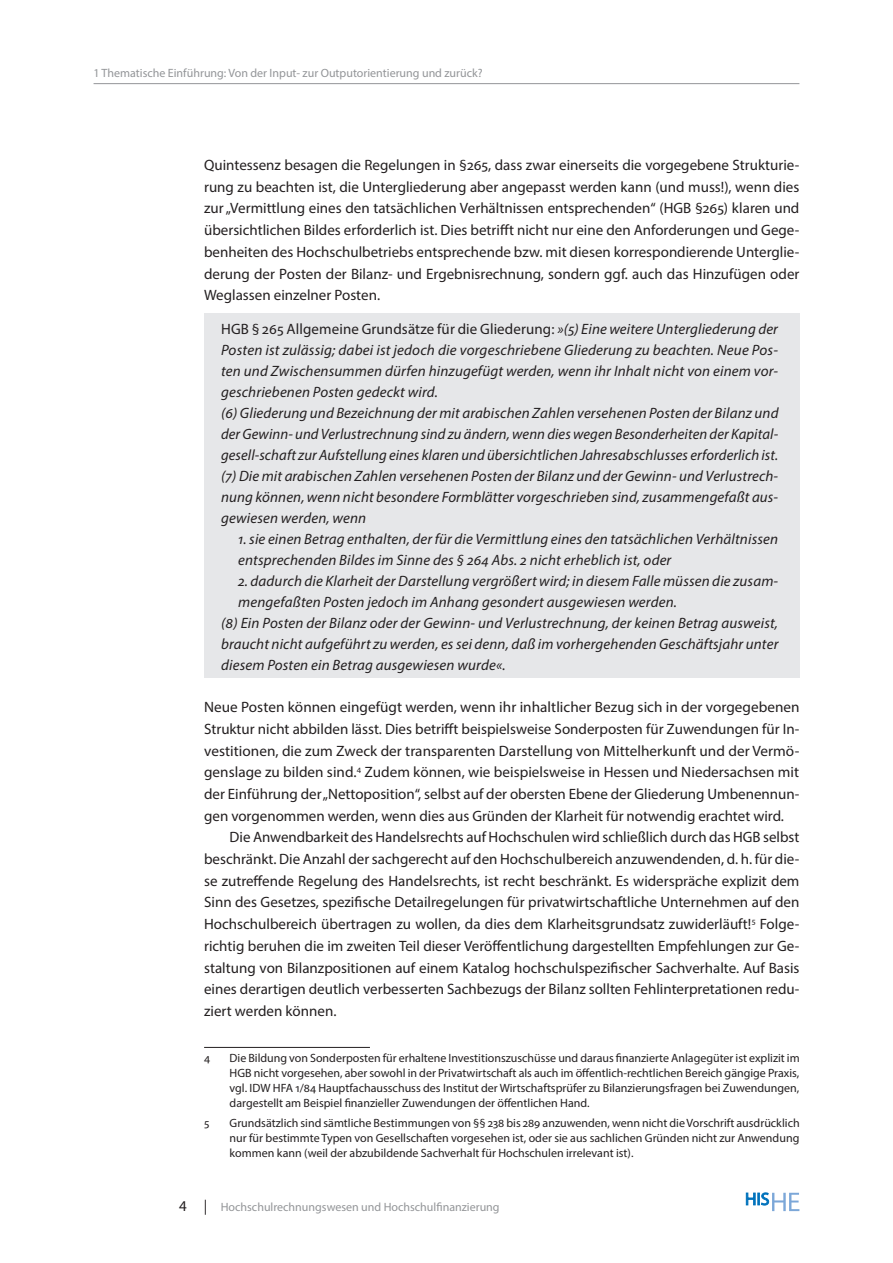
<style>
.page{position:relative;width:893px;height:1263px;background:#fff}
.page>*{position:absolute;margin:0;border:0;box-sizing:border-box;transform-origin:0 0}
.Fließtext_1_m_Erstze{font:15px/21.8px "Myriad Pro";color:#231f20;text-align:justify}
.Fliesstext_ohne_Einz{font:italic 15px/21px "Myriad Pro";letter-spacing:.01em;color:#231f20;text-align:justify}
.Fließtext_1_ohne_Ein{font:15px/21.8px "Myriad Pro";color:#231f20;text-align:justify}
.Fliesstext_mit_Einzu{font:italic 15px/21px "Myriad Pro";letter-spacing:.01em;color:#231f20}
.Fußnotentext{font:12px/15px "Myriad Pro";color:#231f20;text-align:justify}
.t1{font:12px "Myriad Pro";color:#939598}
.s1{font-style:normal}
.s2{font-size:15px;color:#231f20}
</style>
<div class="page">
<hr style="left:94px;top:83px;width:705px;height:1px;background:#939598">
<svg style="left:746px;top:1193px;width:53px;height:18px"></svg>
<div style="left:204px;top:314px;width:595px;height:364px;background:#e6e7e9"></div>
<hr style="left:204px;top:1047px;width:166px;height:1px;background:#231f20">
<p class="t1" style="left:94px;top:66px;width:391px">1 Thematische Einführung: Von der Input- zur Outputorientierung und zurück?</p>
<p class="Fließtext_1_m_Erstze" style="left:204px;top:154px;width:597px">Quintessenz besagen die Regelungen in §265, dass zwar einerseits die vorgegebene Strukturie&shy;rung zu beachten ist, die Untergliederung aber angepasst werden kann (und muss!), wenn dies zur „Vermittlung eines den tatsächlichen Verhältnissen entsprechenden“ (HGB §265) klaren und übersichtlichen Bildes erforderlich ist. Dies betrifft nicht nur eine den Anforderungen und Gege&shy;benheiten des Hochschulbetriebs entsprechende bzw. mit diesen korrespondierende Unterglie&shy;derung der Posten der Bilanz- und Ergebnisrechnung, sondern ggf. auch das Hinzufügen oder Weglassen einzelner Posten.</p>
<p class="Fliesstext_ohne_Einz" style="left:221px;top:318px;width:559px"><span class="s1">HGB § 265 Allgemeine Grundsätze für die Gliederung:</span> »(5) Eine weitere Untergliederung der Posten ist zulässig; dabei ist jedoch die vorgeschriebene Gliederung zu beachten. Neue Pos&shy;ten und Zwischensummen dürfen hinzugefügt werden, wenn ihr Inhalt nicht von einem vor&shy;geschriebenen Posten gedeckt wird.</p>
<p class="Fliesstext_ohne_Einz" style="left:221px;top:402px;width:559px">(6) Gliederung und Bezeichnung der mit arabischen Zahlen versehenen Posten der Bilanz und der Gewinn- und Verlustrechnung sind zu ändern, wenn dies wegen Besonderheiten der Kapital&shy;gesell-schaft zur Aufstellung eines klaren und übersichtlichen Jahresabschlusses erforderlich ist.</p>
<p class="Fliesstext_ohne_Einz" style="left:221px;top:465px;width:559px">(7) Die mit arabischen Zahlen versehenen Posten der Bilanz und der Gewinn- und Verlustrech&shy;nung können, wenn nicht besondere Formblätter vorgeschrieben sind, zusammengefaßt aus&shy;gewiesen werden, wenn</p>
<p class="Fliesstext_mit_Einzu" style="left:238px;top:528px;width:541px">1. sie einen Betrag enthalten, der für die Vermittlung eines den tatsächlichen Verhältnissen entsprechenden Bildes im Sinne des § 264 Abs. 2 nicht erheblich ist, oder</p>
<p class="Fliesstext_mit_Einzu" style="left:238px;top:570px;width:542px">2. dadurch die Klarheit der Darstellung vergrößert wird; in diesem Falle müssen die zusam&shy;mengefaßten Posten jedoch im Anhang gesondert ausgewiesen werden.</p>
<p class="Fliesstext_ohne_Einz" style="left:221px;top:612px;width:559px">(8) Ein Posten der Bilanz oder der Gewinn- und Verlustrechnung, der keinen Betrag ausweist, braucht nicht aufgeführt zu werden, es sei denn, daß im vorhergehenden Geschäftsjahr unter diesem Posten ein Betrag ausgewiesen wurde«.</p>
<p class="Fließtext_1_ohne_Ein" style="left:204px;top:696px;width:597px">Neue Posten können eingefügt werden, wenn ihr inhaltlicher Bezug sich in der vorgegebenen Struktur nicht abbilden lässt. Dies betrifft beispielsweise Sonderposten für Zuwendungen für In&shy;vestitionen, die zum Zweck der transparenten Darstellung von Mittelherkunft und der Vermö&shy;genslage zu bilden sind.<sup>4</sup> Zudem können, wie beispielsweise in Hessen und Niedersachsen mit der Einführung der „Nettoposition“, selbst auf der obersten Ebene der Gliederung Umbenennun&shy;gen vorgenommen werden, wenn dies aus Gründen der Klarheit für notwendig erachtet wird.</p>
<p class="Fließtext_1_m_Erstze" style="left:204px;top:826px;width:597px;text-indent:26px">Die Anwendbarkeit des Handelsrechts auf Hochschulen wird schließlich durch das HGB selbst beschränkt. Die Anzahl der sachgerecht auf den Hochschulbereich anzuwendenden, d. h. für die&shy;se zutreffende Regelung des Handelsrechts, ist recht beschränkt. Es widerspräche explizit dem Sinn des Gesetzes, spezifische Detailregelungen für privatwirtschaftliche Unternehmen auf den Hochschulbereich übertragen zu wollen, da dies dem Klarheitsgrundsatz zuwiderläuft!<sup>5</sup> Folge&shy;richtig beruhen die im zweiten Teil dieser Veröffentlichung dargestellten Empfehlungen zur Ge&shy;staltung von Bilanzpositionen auf einem Katalog hochschulspezifischer Sachverhalte. Auf Basis eines derartigen deutlich verbesserten Sachbezugs der Bilanz sollten Fehlinterpretationen redu&shy;ziert werden können.</p>
<p class="Fußnotentext" style="left:204px;top:1051px;width:8px">4</p>
<p class="Fußnotentext" style="left:230px;top:1051px;width:572px">Die Bildung von Sonderposten für erhaltene Investitionszuschüsse und daraus finanzierte Anlagegüter ist explizit im HGB nicht vorgesehen, aber sowohl in der Privatwirtschaft als auch im öffentlich-rechtlichen Bereich gängige Praxis, vgl. IDW HFA 1/84 Hauptfachausschuss des Institut der Wirtschaftsprüfer zu Bilanzierungsfragen bei Zuwendungen, dargestellt am Beispiel finanzieller Zuwendungen der öffentlichen Hand.</p>
<p class="Fußnotentext" style="left:204px;top:1115px;width:7px">5</p>
<p class="Fußnotentext" style="left:230px;top:1115px;width:572px">Grundsätzlich sind sämtliche Bestimmungen von §§ 238 bis 289 anzuwenden, wenn nicht die Vorschrift ausdrücklich nur für bestimmte Typen von Gesellschaften vorgesehen ist, oder sie aus sachlichen Gründen nicht zur Anwendung kommen kann (weil der abzubildende Sachverhalt für Hochschulen irrelevant ist).</p>
<p class="t1" style="left:179px;top:1200px;width:322px"><span class="s2">4 |</span> Hochschulrechnungswesen und Hochschulfinanzierung</p>
</div>
